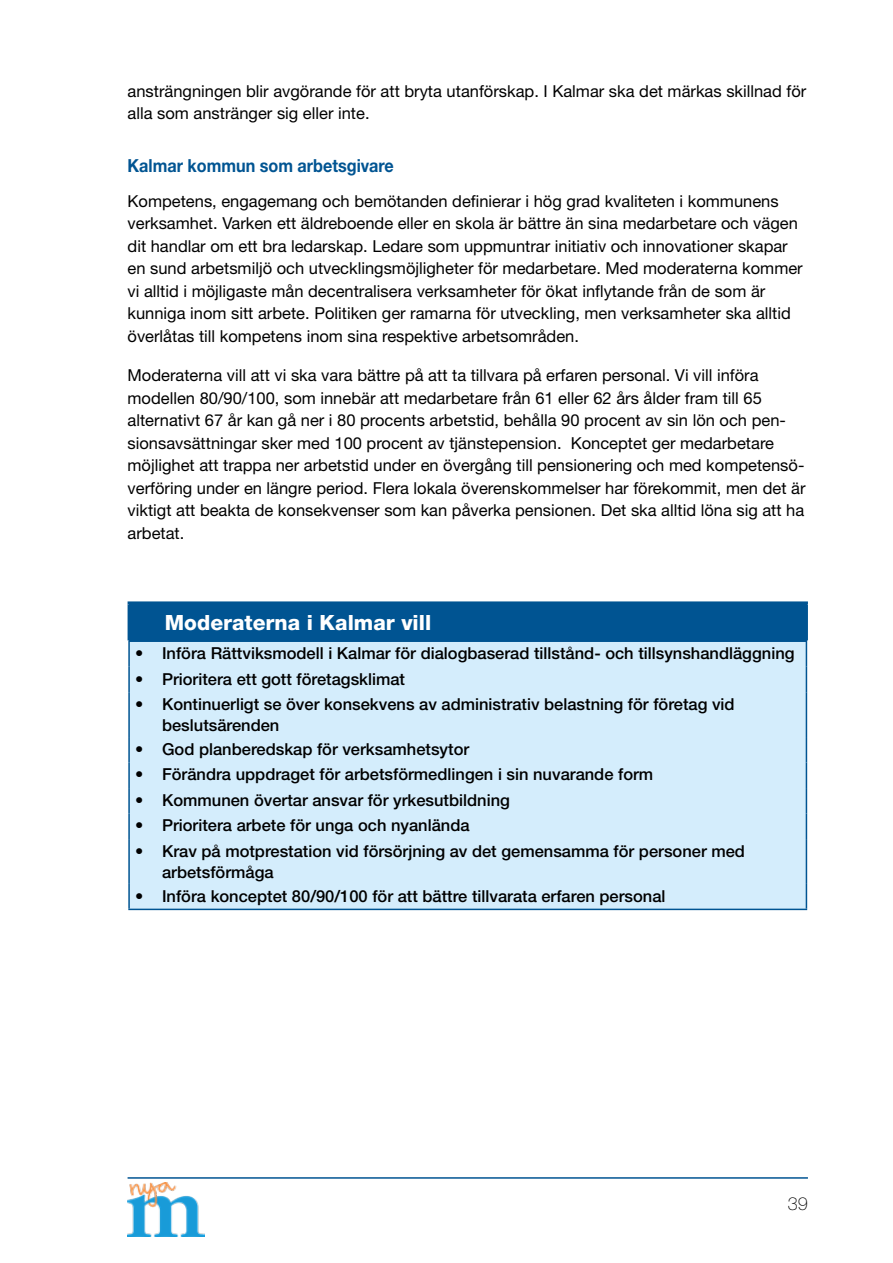
<style>
.page{position:relative;width:893px;height:1263px;background:#fff}
.page>*{position:absolute;margin:0;border:0;box-sizing:border-box;transform-origin:0 0}
.t1{font:800 21px "Helvetica Neue LT Std";color:#fff}
.t2{font:700 18px "Helvetica Neue LT Std";color:#005492;scale:.9 1}
.t3{font:100 18px "Helvetica Neue LT Std";color:#000}
.t4{font:16.5px/22.5px "Helvetica Neue LT Std";color:#000}
.t5{font:500 16.5px/21px "Helvetica Neue LT Std";color:#000}
</style>
<div class="page">
<hr style="left:128px;top:1177px;width:680px;height:2px;background:#005492">
<img style="left:128px;top:1183px;width:76px;height:54px">
<div style="left:129px;top:603px;width:677px;height:38px;background:#005492"></div>
<div style="left:130px;top:642px;width:676px;height:267px;background:#d4edfc"></div>
<hr style="left:128px;top:601px;width:680px;height:3px;background:#005492">
<hr style="left:128px;top:604px;width:3px;height:36px;background:#005492">
<hr style="left:805px;top:604px;width:3px;height:36px;background:#005492">
<hr style="left:128px;top:640px;width:679px;height:2px;background:#005492">
<hr style="left:128px;top:642px;width:2px;height:25px;background:#005492">
<hr style="left:128px;top:667px;width:2px;height:25px;background:#005492">
<svg style="left:806px;top:642px;width:1px;height:50px"></svg>
<hr style="left:128px;top:692px;width:2px;height:45px;background:#005492">
<hr style="left:806px;top:692px;width:1px;height:45px;background:#005492">
<hr style="left:128px;top:737px;width:2px;height:25px;background:#005492">
<hr style="left:128px;top:762px;width:2px;height:26px;background:#005492">
<hr style="left:128px;top:788px;width:2px;height:25px;background:#005492">
<hr style="left:128px;top:813px;width:2px;height:26px;background:#005492">
<svg style="left:806px;top:737px;width:1px;height:102px"></svg>
<hr style="left:128px;top:839px;width:2px;height:45px;background:#005492">
<hr style="left:806px;top:839px;width:1px;height:45px;background:#005492">
<hr style="left:128px;top:884px;width:2px;height:25px;background:#005492">
<svg style="left:806px;top:884px;width:1px;height:25px"></svg>
<hr style="left:128px;top:909px;width:679px;height:1px;background:#005492">
<p class="t4" style="left:128px;top:79px;width:680px">ansträngningen blir avgörande för att bryta utanförskap. I Kalmar ska det märkas skillnad för alla som anstränger sig eller inte.</p>
<p class="t2" style="left:128px;top:154px;width:297px">Kalmar kommun som arbetsgivare</p>
<p class="t4" style="left:128px;top:190px;width:677px">Kompetens, engagemang och bemötanden definierar i hög grad kvaliteten i kommunens verksamhet. Varken ett äldreboende eller en skola är bättre än sina medarbetare och vägen dit handlar om ett bra ledarskap. Ledare som uppmuntrar initiativ och innovationer skapar en sund arbetsmiljö och utvecklingsmöjligheter för medarbetare. Med moderaterna kommer vi alltid i möjligaste mån decentralisera verksamheter för ökat inflytande från de som är kunniga inom sitt arbete. Politiken ger ramarna för utveckling, men verksamheter ska alltid överlåtas till kompetens inom sina respektive arbetsområden.</p>
<p class="t4" style="left:128px;top:364px;width:679px">Moderaterna vill att vi ska vara bättre på att ta tillvara på erfaren personal. Vi vill införa modellen 80/90/100, som innebär att medarbetare från 61 eller 62 års ålder fram till 65 alternativt 67 år kan gå ner i 80 procents arbetstid, behålla 90 procent av sin lön och pen&shy;sionsavsättningar sker med 100 procent av tjänstepension. Konceptet ger medarbetare möjlighet att trappa ner arbetstid under en övergång till pensionering och med kompetensö&shy;verföring under en längre period. Flera lokala överenskommelser har förekommit, men det är viktigt att beakta de konsekvenser som kan påverka pensionen. Det ska alltid löna sig att ha arbetat.</p>
<p class="t1" style="left:165px;top:610px;width:268px">Moderaterna i Kalmar vill</p>
<p class="t5" style="left:135px;top:642px;width:661px">• Införa Rättviksmodell i Kalmar för dialogbaserad tillstånd- och tillsynshandläggning</p>
<p class="t5" style="left:135px;top:668px;width:272px">• Prioritera ett gott företagsklimat</p>
<p class="t5" style="left:162px;top:693px;width:574px;text-indent:-27px">• Kontinuerligt se över konsekvens av administrativ belastning för företag vid beslutsärenden</p>
<p class="t5" style="left:135px;top:738px;width:336px">• God planberedskap för verksamhetsytor</p>
<p class="t5" style="left:135px;top:764px;width:520px">• Förändra uppdraget för arbetsförmedlingen i sin nuvarande form</p>
<p class="t5" style="left:135px;top:789px;width:376px">• Kommunen övertar ansvar för yrkesutbildning</p>
<p class="t5" style="left:135px;top:815px;width:336px">• Prioritera arbete för unga och nyanlända</p>
<p class="t5" style="left:162px;top:840px;width:584px;text-indent:-27px">• Krav på motprestation vid försörjning av det gemensamma för personer med arbetsförmåga</p>
<p class="t5" style="left:135px;top:885px;width:532px">• Införa konceptet 80/90/100 för att bättre tillvarata erfaren personal</p>
<p class="t3" style="left:788px;top:1193px;width:22px">39</p>
</div>
